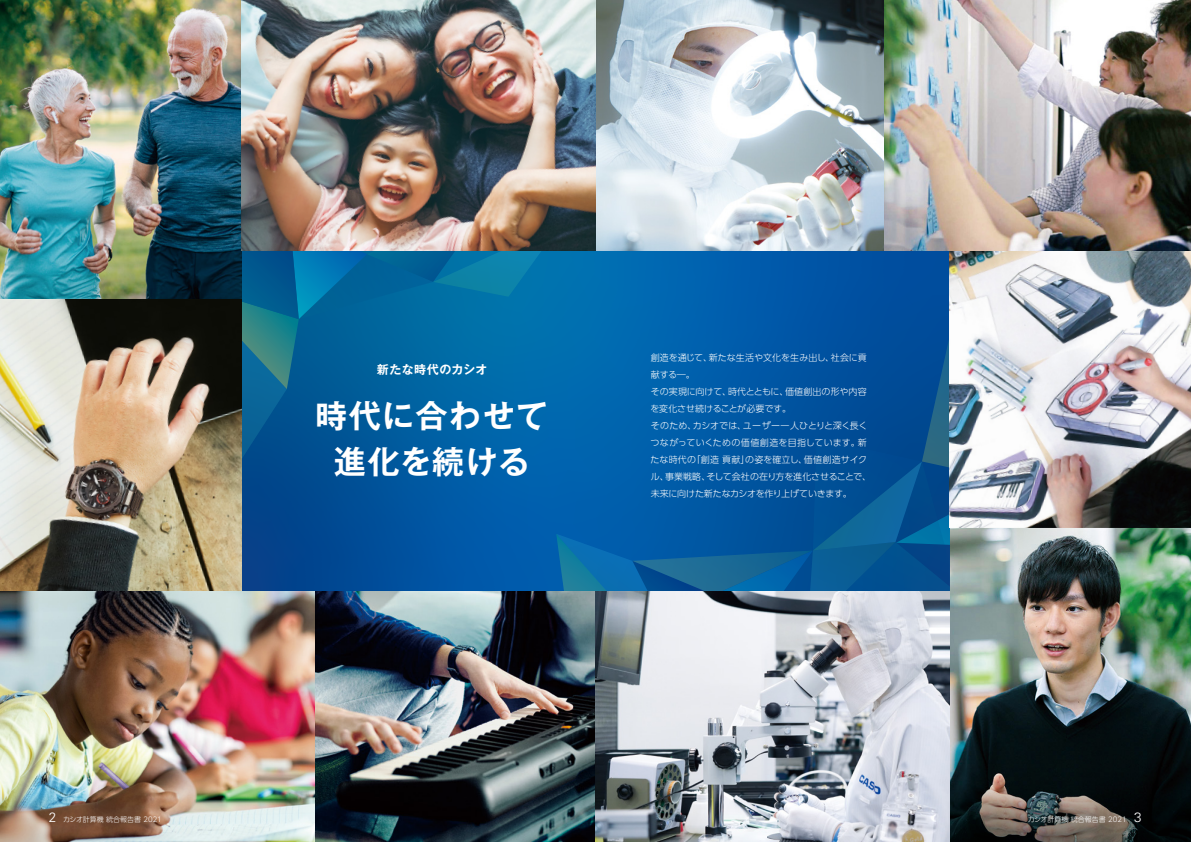
<style>
.page{position:relative;width:1191px;height:842px;background:#fff}
.page>*{position:absolute;margin:0;border:0;box-sizing:border-box;transform-origin:0 0}
.t1{font:700 32px/46px "Gothic MB101 Pro De";letter-spacing:.04em;color:#fff;text-align:center}
.t2{font:700 12px "Gothic MB101 Pro De";letter-spacing:.03em;color:#fff}
.t3{font:300 9px/17px "UD Shin Go Pro";letter-spacing:-.01em;color:#fff}
.t4{font:300 7px "UD Shin Go Pro";color:#fff}
.s1{font-family:"Univers LT Std";font-size:13.5px}
</style>
<div class="page">
<svg style="left:241px;top:251px;width:709px;height:340px;background:#025ca0"></svg>
<img style="left:950px;top:251px;width:241px;height:591px">
<img style="left:241px;top:0;width:643px;height:251px">
<img style="left:0;top:0;width:241px;height:591px">
<img style="left:0;top:591px;width:950px;height:251px">
<img style="left:884px;top:0;width:307px;height:251px">
<h2 class="t2" style="left:377px;top:359px;width:112px">新たな時代のカシオ</h2>
<h1 class="t1" style="left:315px;top:389px;width:234px">時代に合わせて進化を続ける</h1>
<p class="t3" style="left:650px;top:349px;width:222px">創造を通じて、新たな生活や文化を生み出し、社会に貢献する―。<br>その実現に向けて、時代とともに、価値創出の形や内容を変化させ続けることが必要です。<br>そのため、カシオでは、ユーザー一人ひとりと深く長くつながっていくための価値創造を目指しています。新たな時代の「創造 貢献」の姿を確立し、価値創造サイクル、事業戦略、そして会社の在り方を進化させることで、未来に向けた新たなカシオを作り上げていきます。</p>
<p class="t4" style="left:49px;top:814px;width:114px"><span class="s1">2</span>　カシオ計算機 統合報告書 2021</p>
<p class="t4" style="left:1021px;top:814px;width:122px">　カシオ計算機 統合報告書 2021　<span class="s1">3</span></p>
</div>
